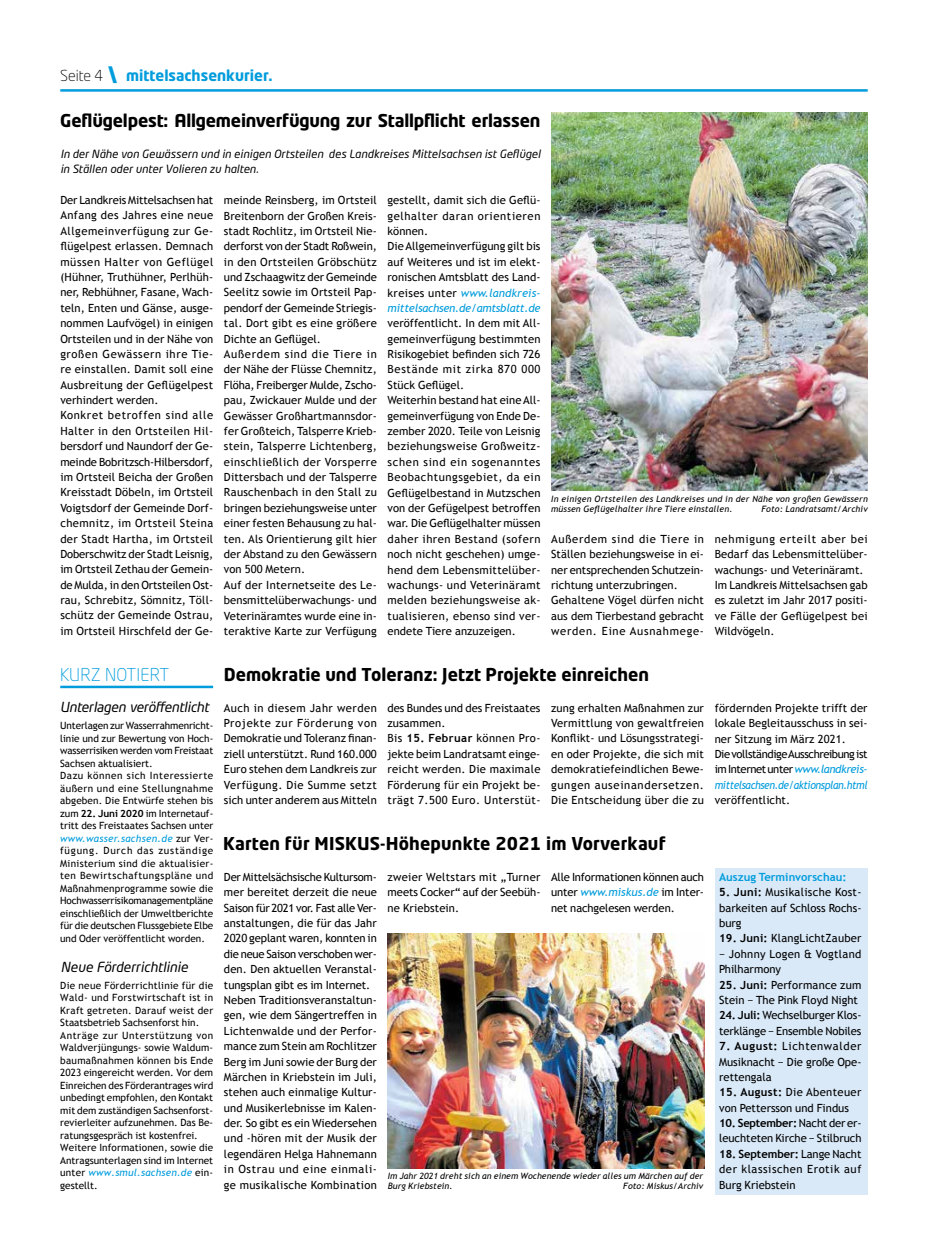
<style>
.page{position:relative;width:928px;height:1255px;background:#fff}
.page>*{position:absolute;margin:0;border:0;box-sizing:border-box;transform-origin:0 0}
.t1{font:700 17.5px "Neo Tech Std";color:#000}
.t2{font:300 17.5px "Neo Tech Std";letter-spacing:.01em;color:#009cdc}
.t3{font:700 15px "Neo Tech Std";color:#009cdc}
.t4{font:italic 13.75px "Neo Tech Std";letter-spacing:-.01em;color:#000}
.t5{font:11.25px/15.4px "Trebuchet MS";letter-spacing:.01em;color:#000}
.t6{font:italic 11.25px/15.4px "Neo Tech Std";letter-spacing:.01em;color:#000}
.t7{font:11.25px/15.4px "Trebuchet MS";letter-spacing:-.01em;color:#000}
.t8{font:700 11.25px "Trebuchet MS";color:#009cdc}
.t9{font:10px/12.5px "Trebuchet MS";color:#000}
.t10{font:italic 8.75px/10.5px "Trebuchet MS";letter-spacing:.02em;color:#000}
.s1{font-weight:300;color:#000}
.s2{font-size:22.5px}
.s3{font-style:italic;color:#009cdc}
.s4{font-weight:700}
</style>
<div class="page">
<hr style="left:60px;top:89px;width:807px;height:3px;background:#009cdc">
<img style="left:551px;top:113px;width:316px;height:377px">
<hr style="left:60px;top:685px;width:153px;height:3px;background:#009cdc">
<img style="left:387px;top:933px;width:317px;height:235px">
<div style="left:714px;top:868px;width:153px;height:326px;background:#d9e9f8"></div>
<h2 class="t3" style="left:60px;top:65px;width:214px"><span class="s1">Seite 4</span> <span class="s2">\</span> mittelsachsenkurier.</h2>
<h1 class="t1" style="left:60px;top:109px;width:481px">Geflügelpest: Allgemeinverfügung zur Stallpflicht erlassen</h1>
<p class="t6" style="left:60px;top:146px;width:481px">In der Nähe von Gewässern und in einigen Ortsteilen des Landkreises Mittelsachsen ist Geflügel in Ställen oder unter Volieren zu halten.</p>
<p class="t5" style="left:60px;top:192px;width:154px">Der Landkreis Mittelsachsen hat<br>Anfang des Jahres eine neue<br>Allgemeinverfügung zur Ge&shy;flügelpest erlassen. Demnach müssen Halter von Geflügel (Hühner, Truthühner, Perlhüh&shy;ner, Rebhühner, Fasane, Wach&shy;teln, Enten und Gänse, ausge&shy;nommen Laufvögel) in einigen<br>Ortsteilen und in der Nähe von großen Gewässern ihre Tie&shy;re einstallen. Damit soll eine<br>Ausbreitung der Geflügelpest verhindert werden.<br>Konkret betroffen sind alle<br>Halter in den Ortsteilen Hil&shy;bersdorf und Naundorf der Ge&shy;meinde Bobritzsch-Hilbersdorf, im Ortsteil Beicha der Großen<br>Kreisstadt Döbeln, im Ortsteil<br>Voigtsdorf der Gemeinde Dorf&shy;chemnitz, im Ortsteil Steina der Stadt Hartha, im Ortsteil<br>Doberschwitz der Stadt Leisnig, im Ortsteil Zethau der Gemein&shy;de Mulda, in den Ortsteilen Ost&shy;rau, Schrebitz, Sömnitz, Töll&shy;schütz der Gemeinde Ostrau, im Ortsteil Hirschfeld der Ge-</p>
<p class="t5" style="left:224px;top:193px;width:154px">meinde Reinsberg, im Ortsteil<br>Breitenborn der Großen Kreis&shy;stadt Rochlitz, im Ortsteil Nie&shy;derforst von der Stadt Roßwein, in den Ortsteilen Gröbschütz und Zschaagwitz der Gemeinde<br>Seelitz sowie im Ortsteil Pap&shy;pendorf der Gemeinde Striegis&shy;tal. Dort gibt es eine größere<br>Dichte an Geflügel.<br>Außerdem sind die Tiere in der Nähe der Flüsse Chemnitz,<br>Flöha, Freiberger Mulde, Zscho&shy;pau, Zwickauer Mulde und der<br>Gewässer Großhartmannsdor&shy;fer Großteich, Talsperre Krieb&shy;stein, Talsperre Lichtenberg, einschließlich der Vorsperre<br>Dittersbach und der Talsperre<br>Rauschenbach in den Stall zu bringen beziehungsweise unter einer festen Behausung zu hal&shy;ten. Als Orientierung gilt hier der Abstand zu den Gewässern von 500 Metern.<br>Auf der Internetseite des Le&shy;bensmittelüberwachungs- und<br>Veterinäramtes wurde eine in&shy;teraktive Karte zur Verfügung</p>
<p class="t5" style="left:387px;top:193px;width:154px">gestellt, damit sich die Geflü&shy;gelhalter daran orientieren können.<br>Die Allgemeinverfügung gilt bis auf Weiteres und ist im elekt&shy;ronischen Amtsblatt des Land&shy;kreises unter <span class="s3">www.landkreis&shy;mittelsachsen.de/amtsblatt.de</span></p>
<p class="t5" style="left:387px;top:316px;width:154px">veröffentlicht. In dem mit All&shy;gemeinverfügung bestimmten<br>Risikogebiet befinden sich 726<br>Bestände mit zirka 870 000<br>Stück Geflügel.<br>Weiterhin bestand hat eine All&shy;gemeinverfügung von Ende De&shy;zember 2020. Teile von Leisnig beziehungsweise Großweitz&shy;schen sind ein sogenanntes<br>Beobachtungsgebiet, da ein<br>Geflügelbestand in Mutzschen von der Gefügelpest betroffen war. Die Geflügelhalter müssen daher ihren Bestand (sofern noch nicht geschehen) umge&shy;hend dem Lebensmittelüber&shy;wachungs- und Veterinäramt melden beziehungsweise ak&shy;tualisieren, ebenso sind ver&shy;endete Tiere anzuzeigen.</p>
<p class="t10" style="left:551px;top:493px;width:318px">In einigen Ortsteilen des Landkreises und in der Nähe von großen Gewässern müssen Geflügelhalter ihre Tiere einstallen.</p>
<p class="t10" style="left:761px;top:504px;width:108px">Foto: Landratsamt/Archiv</p>
<p class="t5" style="left:551px;top:531px;width:154px">Außerdem sind die Tiere in<br>Ställen beziehungsweise in ei&shy;ner entsprechenden Schutzein&shy;richtung unterzubringen.<br>Gehaltene Vögel dürfen nicht aus dem Tierbestand gebracht werden. Eine Ausnahmege-</p>
<p class="t5" style="left:714px;top:531px;width:154px">nehmigung erteilt aber bei<br>Bedarf das Lebensmittelüber&shy;wachungs- und Veterinäramt.<br>Im Landkreis Mittelsachsen gab es zuletzt im Jahr 2017 positi&shy;ve Fälle der Geflügelpest bei<br>Wildvögeln.</p>
<h1 class="t2" style="left:60px;top:664px;width:110px">KURZ NOTIERT</h1>
<p class="t4" style="left:60px;top:698px;width:150px">Unterlagen veröffentlicht</p>
<p class="t9" style="left:60px;top:719px;width:155px">Unterlagen zur Wasserrahmenricht&shy;linie und zur Bewertung von Hoch&shy;wasserrisiken werden vom Freistaat Sachsen aktualisiert.<br>Dazu können sich Interessierte äußern und eine Stellungnahme abgeben. Die Entwürfe stehen bis zum <span class="s4">22. Juni 2020</span> im Internetauf&shy;tritt des Freistaates Sachsen unter <span class="s3">www.wasser.sachsen.de</span> zur Ver&shy;fügung. Durch das zuständige Ministerium sind die aktualisier&shy;ten Bewirtschaftungspläne und Maßnahmenprogramme sowie die Hochwasserrisikomanagementpläne einschließlich der Umweltberichte für die deutschen Flussgebiete Elbe und Oder veröffentlicht worden.</p>
<p class="t4" style="left:61px;top:958px;width:129px">Neue Förderrichtlinie</p>
<p class="t9" style="left:60px;top:978px;width:154px">Die neue Förderrichtlinie für die<br>Wald- und Forstwirtschaft ist in<br>Kraft getreten. Darauf weist der<br>Staatsbetrieb Sachsenforst hin.<br>Anträge zur Unterstützung von<br>Waldverjüngungs- sowie Waldum&shy;baumaßnahmen können bis Ende<br>2023 eingereicht werden. Vor dem<br>Einreichen des Förderantrages wird unbedingt empfohlen, den Kontakt mit dem zuständigen Sachsenforst&shy;revierleiter aufzunehmen. Das Be&shy;ratungsgespräch ist kostenfrei.<br>Weitere Informationen, sowie die<br>Antragsunterlagen sind im Internet unter <span class="s3">www.smul.sachsen.de</span> ein&shy;gestellt.</p>
<h1 class="t1" style="left:224px;top:663px;width:426px">Demokratie und Toleranz: Jetzt Projekte einreichen</h1>
<p class="t5" style="left:224px;top:700px;width:154px;text-align:justify">Auch in diesem Jahr werden Projekte zur Förderung von Demokratie und Toleranz finan&shy;ziell unterstützt. Rund 160.000<br>Euro stehen dem Landkreis zur Verfügung. Die Summe setzt sich unter anderem aus Mitteln</p>
<p class="t5" style="left:387px;top:700px;width:154px">des Bundes und des Freistaates zusammen.<br>Bis <span class="s4">15. Februar</span> können Pro&shy;jekte beim Landratsamt einge&shy;reicht werden. Die maximale<br>Förderung für ein Projekt be&shy;trägt 7.500 Euro. Unterstüt-</p>
<p class="t5" style="left:551px;top:700px;width:154px;text-align:justify">zung erhalten Maßnahmen zur Vermittlung von gewaltfreien Konflikt- und Lösungsstrategi&shy;en oder Projekte, die sich mit demokratiefeindlichen Bewe&shy;gungen auseinandersetzen.<br>Die Entscheidung über die zu</p>
<p class="t5" style="left:714px;top:700px;width:154px">fördernden Projekte trifft der lokale Begleitausschuss in sei&shy;ner Sitzung im März 2021.<br>Die vollständige Ausschreibung ist im Internet unter <span class="s3">www.landkreis&shy;mittelsachsen.de/aktionsplan.html</span></p>
<p class="t5" style="left:714px;top:792px;width:77px">veröffentlicht.</p>
<h1 class="t1" style="left:223px;top:832px;width:444px">Karten für MISKUS-Höhepunkte 2021 im Vorverkauf</h1>
<p class="t5" style="left:224px;top:869px;width:154px">Der Mittelsächsische Kultursom&shy;mer bereitet derzeit die neue<br>Saison für 2021 vor. Fast alle Ver&shy;anstaltungen, die für das Jahr<br>2020 geplant waren, konnten in die neue Saison verschoben wer&shy;den. Den aktuellen Veranstal&shy;tungsplan gibt es im Internet.<br>Neben Traditionsveranstaltun&shy;gen, wie dem Sängertreffen in<br>Lichtenwalde und der Perfor&shy;mance zum Stein am Rochlitzer<br>Berg im Juni sowie der Burg der<br>Märchen in Kriebstein im Juli, stehen auch einmalige Kultur&shy;und Musikerlebnisse im Kalen&shy;der. So gibt es ein Wiedersehen und -hören mit der Musik der legendären Helga Hahnemann in Ostrau und eine einmali&shy;ge musikalische Kombination</p>
<p class="t5" style="left:387px;top:869px;width:154px;text-align:justify">zweier Weltstars mit „Turner meets Cocker“ auf der Seebüh&shy;ne Kriebstein.</p>
<p class="t5" style="left:551px;top:869px;width:154px;text-align:justify">Alle Informationen können auch unter <span class="s3">www.miskus.de</span> im Inter&shy;net nachgelesen werden.</p>
<p class="t10" style="left:387px;top:1170px;width:317px">Im Jahr 2021 dreht sich an einem Wochenende wieder alles um Märchen auf der<br>Burg Kriebstein.</p>
<p class="t10" style="left:623px;top:1180px;width:81px">Foto: Miskus/Archiv</p>
<p class="t8" style="left:719px;top:869px;width:129px">Auszug Terminvorschau:</p>
<p class="t5" style="left:719px;top:884px;width:144px;text-align:justify"><span class="s4">5. Juni:</span> Musikalische Kost&shy;barkeiten auf Schloss Rochs&shy;burg</p>
<p class="t5" style="left:719px;top:930px;width:144px;text-align:justify"><span class="s4">19. Juni:</span> KlangLichtZauber − Johnny Logen &amp; Vogtland Philharmony</p>
<p class="t5" style="left:719px;top:977px;width:144px"><span class="s4">25. Juni:</span> Performance zum<br>Stein − The Pink Floyd Night</p>
<p class="t7" style="left:719px;top:1007px;width:144px"><span class="s4">24. Juli:</span> Wechselburger Klos&shy;terklänge − Ensemble Nobiles</p>
<p class="t5" style="left:719px;top:1038px;width:144px;text-align:justify"><span class="s4">7. August:</span> Lichtenwalder Musiknacht − Die große Ope&shy;rettengala</p>
<p class="t5" style="left:719px;top:1084px;width:144px"><span class="s4">15. August:</span> Die Abenteuer von Pettersson und Findus</p>
<p class="t5" style="left:719px;top:1115px;width:144px"><span class="s4">10. September:</span> Nacht der er&shy;leuchteten Kirche − Stilbruch</p>
<p class="t5" style="left:719px;top:1146px;width:144px;text-align:justify"><span class="s4">18. September:</span> Lange Nacht der klassischen Erotik auf Burg Kriebstein</p>
</div>
